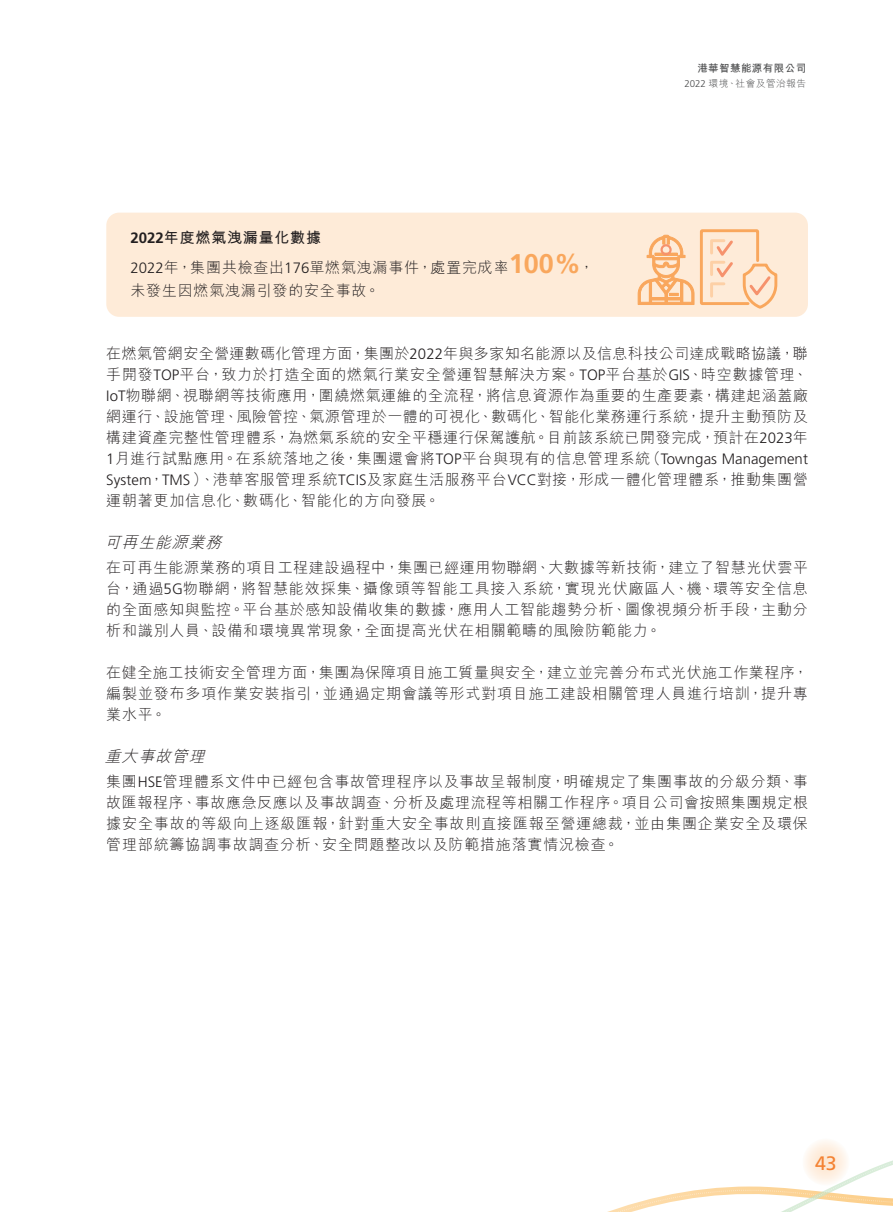
<style>
.page{position:relative;width:893px;height:1212px;background:#fff}
.page>*{position:absolute;margin:0;border:0;box-sizing:border-box;transform-origin:0 0}
.t1{font:19.5px "Frutiger LT Std";color:#f48232}
.Heading_4{font:italic 300 15.75px "M Hei HK";color:#231f20}
.Body_Text{font:300 15px/21px "M Hei HK";letter-spacing:.055em;color:#231f20;text-align:justify}
.Body_Text-2{font:700 15px "M Hei HK";letter-spacing:.055em;color:#231f20}
.t2{font:700 10.5px "M Hei HK";letter-spacing:.04em;color:#494a4b}
.t3{font:300 9.75px "M Hei HK";letter-spacing:.04em;color:#494a4b}
.s1{font-family:"Frutiger LT Std"}
.s2{font-family:"Frutiger LT Std";font-weight:700;font-size:27px;color:#f9a75d}
</style>
<div class="page">
<svg style="left:607px;top:1140px;width:286px;height:72px"></svg>
<div style="left:106px;top:213px;width:702px;height:104px;background:#feebd8;border-radius:13px"></div>
<svg style="left:637px;top:229px;width:141px;height:80px"></svg>
<p class="Body_Text-2" style="left:130px;top:227px;width:192px"><span class="s1">2022</span>年度燃氣洩漏量化數據</p>
<p class="Body_Text" style="left:130px;top:257px;width:465px"><span class="s1">2022</span>年，集團共檢查出<span class="s1">176</span>單燃氣洩漏事件，處置完成率<span class="s2">100%</span>，</p>
<p class="Body_Text" style="left:130px;top:279px;width:251px">未發生因燃氣洩漏引發的安全事故。</p>
<p class="t2" style="left:697px;top:60px;width:110px">港華智慧能源有限公司</p>
<p class="t3" style="left:685px;top:78px;width:123px"><span class="s1">2022</span> 環境、社會及管治報告</p>
<p class="Body_Text" style="left:106px;top:343px;width:703px">在燃氣管網安全營運數碼化管理方面，集團於<span class="s1">2022</span>年與多家知名能源以及信息科技公司達成戰略協議，聯手開發<span class="s1">TOP</span>平台，致力於打造全面的燃氣行業安全營運智慧解決方案。<span class="s1">TOP</span>平台基於<span class="s1">GIS</span>、時空數據管理、<span class="s1">IoT</span>物聯網、視聯網等技術應用，圍繞燃氣運維的全流程，將信息資源作為重要的生產要素，構建起涵蓋廠網運行、設施管理、風險管控、氣源管理於一體的可視化、數碼化、智能化業務運行系統，提升主動預防及構建資產完整性管理體系，為燃氣系統的安全平穩運行保駕護航。目前該系統已開發完成，預計在<span class="s1">2023</span>年<span class="s1">1</span>月進行試點應用。在系統落地之後，集團還會將<span class="s1">TOP</span>平台與現有的信息管理系統（<span class="s1">Towngas Management System</span>，<span class="s1">TMS</span>）、港華客服管理系統<span class="s1">TCIS</span>及家庭生活服務平台<span class="s1">VCC</span>對接，形成一體化管理體系，推動集團營運朝著更加信息化、數碼化、智能化的方向發展。</p>
<p class="Heading_4" style="left:105px;top:534px;width:122px">可再生能源業務</p>
<p class="Body_Text" style="left:106px;top:557px;width:703px">在可再生能源業務的項目工程建設過程中，集團已經運用物聯網、大數據等新技術，建立了智慧光伏雲平台，通過<span class="s1">5G</span>物聯網，將智慧能效採集、攝像頭等智能工具接入系統，實現光伏廠區人、機、環等安全信息的全面感知與監控。平台基於感知設備收集的數據，應用人工智能趨勢分析、圖像視頻分析手段，主動分析和識別人員、設備和環境異常現象，全面提高光伏在相關範疇的風險防範能力。</p>
<p class="Body_Text" style="left:106px;top:662px;width:703px">在健全施工技術安全管理方面，集團為保障項目施工質量與安全，建立並完善分布式光伏施工作業程序，編製並發布多項作業安裝指引，並通過定期會議等形式對項目施工建設相關管理人員進行培訓，提升專業水平。</p>
<p class="Heading_4" style="left:105px;top:748px;width:106px">重大事故管理</p>
<p class="Body_Text" style="left:106px;top:771px;width:703px">集團<span class="s1">HSE</span>管理體系文件中已經包含事故管理程序以及事故呈報制度，明確規定了集團事故的分級分類、事故匯報程序、事故應急反應以及事故調查、分析及處理流程等相關工作程序。項目公司會按照集團規定根據安全事故的等級向上逐級匯報，針對重大安全事故則直接匯報至營運總裁，並由集團企業安全及環保管理部統籌協調事故調查分析、安全問題整改以及防範措施落實情況檢查。</p>
<h1 class="t1" style="left:815px;top:1151px;width:23px">43</h1>
</div>
